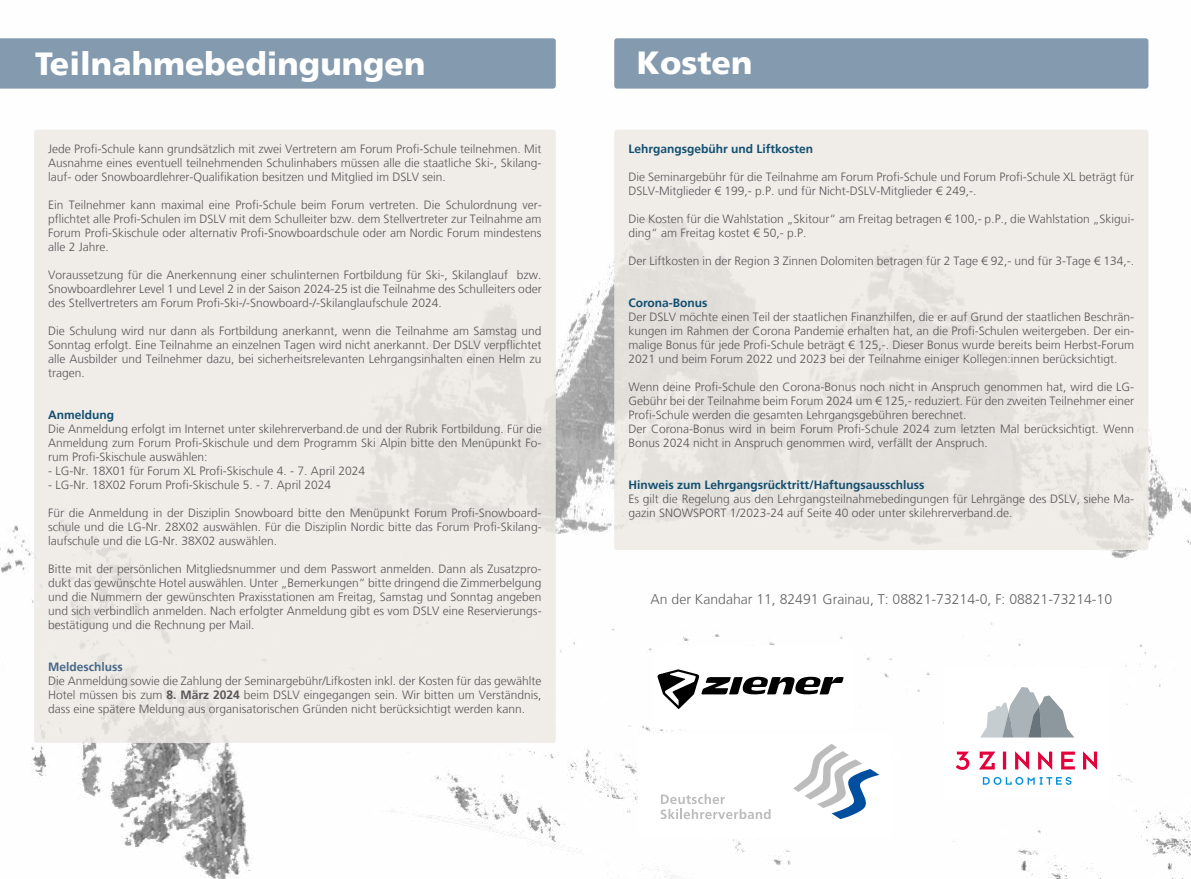
<style>
.page{position:relative;width:1191px;height:879px;background:#fff}
.page>*{position:absolute;margin:0;border:0;box-sizing:border-box;transform-origin:0 0}
.t1{font:900 32px "Frutiger";color:#fff}
.t2{font:300 14px "Frutiger";color:#646363}
.t3{font:300 12px/14px "Frutiger";color:#575756;text-align:justify}
.t4{font:700 12px "Frutiger";color:#124f70}
.t5{font:700 12px "Frutiger";color:#486887}
.s1{font-weight:700}
</style>
<div class="page">
<img style="left:0;top:38px;width:1191px;height:841px">
<div style="left:653px;top:646px;width:200px;height:83px;background:#fff;border-radius:10px"></div>
<svg style="left:657px;top:669px;width:186px;height:40px"></svg>
<svg style="left:944px;top:668px;width:166px;height:133px"></svg>
<div style="left:614px;top:130px;width:534px;height:420px;background:linear-gradient(to right,#e9e6e2,#eeebe7);border-radius:3px"></div>
<div style="left:34px;top:130px;width:522px;height:613px;background:#eeebe6;border-radius:3px"></div>
<div style="left:0;top:38px;width:556px;height:51px;background:#849aae"></div>
<div style="left:638px;top:734px;width:252px;height:104px;background:#fff"></div>
<div style="left:614px;top:38px;width:534px;height:51px;background:#849aae;border-radius:3px"></div>
<svg style="left:793px;top:744px;width:86px;height:75px"></svg>
<svg style="left:660px;top:794px;width:110px;height:25px"></svg>
<h1 class="t1" style="left:35px;top:44px;width:392px">Teilnahmebedingungen</h1>
<h1 class="t1" style="left:637px;top:43px;width:117px">Kosten</h1>
<p class="t3" style="left:48px;top:142px;width:495px">Jede Profi-Schule kann grundsätzlich mit zwei Vertretern am Forum Profi-Schule teilnehmen. Mit Ausnahme eines eventuell teilnehmenden Schulinhabers müssen alle die staatliche Ski-, Skilang&shy;lauf- oder Snowboardlehrer-Qualifikation besitzen und Mitglied im DSLV sein.</p>
<p class="t3" style="left:48px;top:198px;width:495px">Ein Teilnehmer kann maximal eine Profi-Schule beim Forum vertreten. Die Schulordnung ver&shy;pflichtet alle Profi-Schulen im DSLV mit dem Schulleiter bzw. dem Stellvertreter zur Teilnahme am Forum Profi-Skischule oder alternativ Profi-Snowboardschule oder am Nordic Forum mindestens alle 2 Jahre.</p>
<p class="t3" style="left:48px;top:268px;width:495px">Voraussetzung für die Anerkennung einer schulinternen Fortbildung für Ski-, Skilanglauf bzw.<br>Snowboardlehrer Level 1 und Level 2 in der Saison 2024-25 ist die Teilnahme des Schulleiters oder des Stellvertreters am Forum Profi-Ski-/-Snowboard-/-Skilanglaufschule 2024.</p>
<p class="t3" style="left:48px;top:324px;width:495px">Die Schulung wird nur dann als Fortbildung anerkannt, wenn die Teilnahme am Samstag und Sonntag erfolgt. Eine Teilnahme an einzelnen Tagen wird nicht anerkannt. Der DSLV verpflichtet alle Ausbilder und Teilnehmer dazu, bei sicherheitsrelevanten Lehrgangsinhalten einen Helm zu tragen.</p>
<p class="t4" style="left:48px;top:408px;width:67px">Anmeldung</p>
<p class="t3" style="left:48px;top:422px;width:495px">Die Anmeldung erfolgt im Internet unter skilehrerverband.de und der Rubrik Fortbildung. Für die Anmeldung zum Forum Profi-Skischule und dem Programm Ski Alpin bitte den Menüpunkt Fo&shy;rum Profi-Skischule auswählen:</p>
<p class="t3" style="left:48px;top:464px;width:318px">- LG-Nr. 18X01 für Forum XL Profi-Skischule 4. - 7. April 2024</p>
<p class="t3" style="left:48px;top:478px;width:284px">- LG-Nr. 18X02 Forum Profi-Skischule 5. - 7. April 2024</p>
<p class="t3" style="left:48px;top:506px;width:495px">Für die Anmeldung in der Disziplin Snowboard bitte den Menüpunkt Forum Profi-Snowboard&shy;schule und die LG-Nr. 28X02 auswählen. Für die Disziplin Nordic bitte das Forum Profi-Skilang&shy;laufschule und die LG-Nr. 38X02 auswählen.</p>
<p class="t3" style="left:48px;top:562px;width:495px">Bitte mit der persönlichen Mitgliedsnummer und dem Passwort anmelden. Dann als Zusatzpro&shy;dukt das gewünschte Hotel auswählen. Unter „Bemerkungen“ bitte dringend die Zimmerbelgung und die Nummern der gewünschten Praxisstationen am Freitag, Samstag und Sonntag angeben und sich verbindlich anmelden. Nach erfolgter Anmeldung gibt es vom DSLV eine Reservierungs&shy;bestätigung und die Rechnung per Mail.</p>
<p class="t5" style="left:48px;top:660px;width:76px">Meldeschluss</p>
<p class="t3" style="left:48px;top:674px;width:495px">Die Anmeldung sowie die Zahlung der Seminargebühr/Lifkosten inkl. der Kosten für das gewählte Hotel müssen bis zum <span class="s1">8. März 2024</span> beim DSLV eingegangen sein. Wir bitten um Verständnis, dass eine spätere Meldung aus organisatorischen Gründen nicht berücksichtigt werden kann.</p>
<p class="t4" style="left:628px;top:142px;width:186px">Lehrgangsgebühr und Liftkosten</p>
<p class="t3" style="left:628px;top:170px;width:507px">Die Seminargebühr für die Teilnahme am Forum Profi-Schule und Forum Profi-Schule XL beträgt für<br>DSLV-Mitglieder € 199,- p.P. und für Nicht-DSLV-Mitglieder € 249,-.</p>
<p class="t3" style="left:628px;top:212px;width:507px">Die Kosten für die Wahlstation „Skitour“ am Freitag betragen € 100,- p.P., die Wahlstation „Skigui&shy;ding“ am Freitag kostet € 50,- p.P.</p>
<p class="t3" style="left:628px;top:254px;width:507px">Der Liftkosten in der Region 3 Zinnen Dolomiten betragen für 2 Tage € 92,- und für 3-Tage € 134,-.</p>
<p class="t4" style="left:628px;top:296px;width:81px">Corona-Bonus</p>
<p class="t3" style="left:628px;top:310px;width:507px">Der DSLV möchte einen Teil der staatlichen Finanzhilfen, die er auf Grund der staatlichen Beschrän&shy;kungen im Rahmen der Corona Pandemie erhalten hat, an die Profi-Schulen weitergeben. Der ein&shy;malige Bonus für jede Profi-Schule beträgt € 125,-. Dieser Bonus wurde bereits beim Herbst-Forum 2021 und beim Forum 2022 und 2023 bei der Teilnahme einiger Kollegen:innen berücksichtigt.</p>
<p class="t3" style="left:628px;top:380px;width:507px;text-align:left">Wenn deine Profi-Schule den Corona-Bonus noch nicht in Anspruch genommen hat, wird die LG-Gebühr bei der Teilnahme beim Forum 2024 um € 125,- reduziert. Für den zweiten Teilnehmer einer Profi-Schule werden die gesamten Lehrgangsgebühren berechnet.<br>Der Corona-Bonus wird in beim Forum Profi-Schule 2024 zum letzten Mal berücksichtigt. Wenn Bonus 2024 nicht in Anspruch genommen wird, verfällt der Anspruch.</p>
<p class="t4" style="left:628px;top:478px;width:297px">Hinweis zum Lehrgangsrücktritt/Haftungsausschluss</p>
<p class="t3" style="left:628px;top:492px;width:507px">Es gilt die Regelung aus den Lehrgangsteilnahmebedingungen für Lehrgänge des DSLV, siehe Ma&shy;gazin SNOWSPORT 1/2023-24 auf Seite 40 oder unter skilehrerverband.de.</p>
<p class="t2" style="left:650px;top:591px;width:463px">An der Kandahar 11, 82491 Grainau, T: 08821-73214-0, F: 08821-73214-10</p>
</div>
